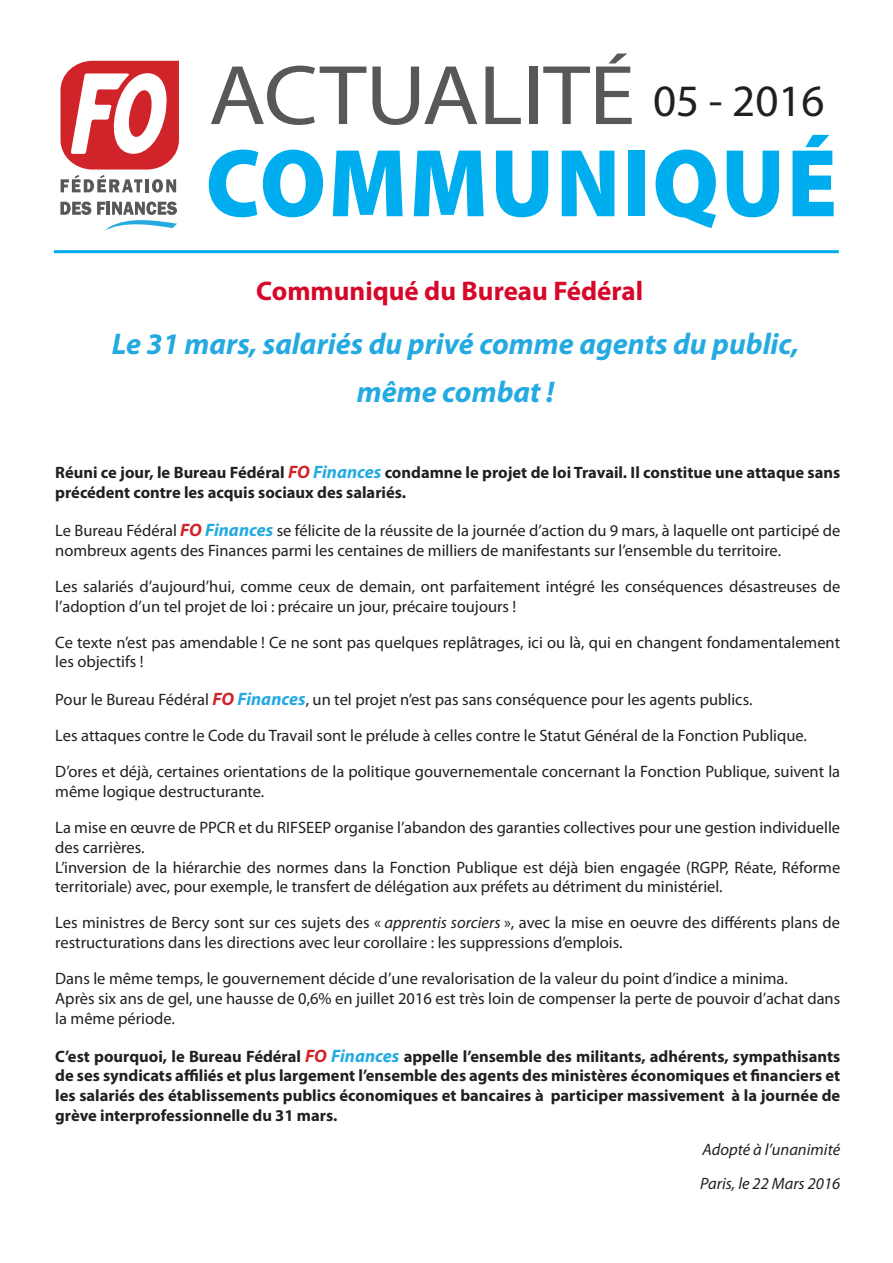
<style>
.page{position:relative;width:893px;height:1263px;background:#fff}
.page>*{position:absolute;margin:0;border:0;box-sizing:border-box;transform-origin:0 0}
.t1{font:45px "Myriad Pro";color:#231f20}
.t2{font:italic 700 30px "Myriad Pro";color:#24aae1}
.t3{font:700 27px "Myriad Pro";color:#d7072a}
.Sans_interligne{font:16.5px/19.8px "Myriad Pro";color:#231f20}
.Sans_interligne-2{font:700 16.5px/19.8px "Myriad Pro";color:#231f20}
.Sans_interligne-3{font:italic 16.5px "Myriad Pro";color:#231f20}
.s1{font-style:italic;font-size:18px;color:#d1232a}
.s2{font-style:italic;font-size:18px;color:#24aae1}
.s3{font-weight:700;font-style:italic;font-size:18px;color:#d1232a}
.s4{font-weight:700;font-style:italic;font-size:18px;color:#24aae1}
.s5{font-style:italic}
</style>
<div class="page">
<svg style="left:211px;top:66px;width:155px;height:59px"></svg>
<svg style="left:372px;top:67px;width:105px;height:58px"></svg>
<svg style="left:485px;top:67px;width:36px;height:57px"></svg>
<div style="left:529px;top:67px;width:8px;height:57px;background:#57585a"></div>
<svg style="left:543px;top:67px;width:47px;height:57px"></svg>
<svg style="left:596px;top:54px;width:36px;height:70px"></svg>
<svg style="left:209px;top:150px;width:114px;height:67px"></svg>
<svg style="left:333px;top:151px;width:70px;height:65px"></svg>
<svg style="left:414px;top:151px;width:70px;height:65px"></svg>
<svg style="left:496px;top:151px;width:52px;height:66px"></svg>
<svg style="left:562px;top:151px;width:52px;height:65px"></svg>
<div style="left:628px;top:151px;width:17px;height:65px;background:#00aeef"></div>
<svg style="left:656px;top:150px;width:60px;height:78px"></svg>
<svg style="left:727px;top:151px;width:52px;height:66px"></svg>
<svg style="left:792px;top:135px;width:42px;height:81px"></svg>
<hr style="left:54px;top:250px;width:785px;height:3px;background:#00aeef">
<svg style="left:60px;top:61px;width:119px;height:132px"></svg>
<svg style="left:60px;top:201px;width:31px;height:14px"></svg>
<svg style="left:97px;top:201px;width:80px;height:30px"></svg>
<p class="t1" style="left:653px;top:73px;width:173px">05 - 2016</p>
<p class="t3" style="left:256px;top:274px;width:388px">Communiqué du Bureau Fédéral</p>
<p class="t2" style="left:112px;top:324px;width:689px">Le 31 mars, salariés du privé comme agents du public,</p>
<p class="t2" style="left:357px;top:372px;width:199px">même combat !</p>
<p class="Sans_interligne-2" style="left:55px;top:462px;width:786px">Réuni ce jour, le Bureau Fédéral <span class="s1">FO</span> <span class="s2">Finances</span> condamne le projet de loi Travail. Il constitue une attaque sans précédent contre les acquis sociaux des salariés.</p>
<p class="Sans_interligne" style="left:55px;top:520px;width:786px">Le Bureau Fédéral <span class="s3">FO</span> <span class="s4">Finances</span> se félicite de la réussite de la journée d’action du 9 mars, à laquelle ont participé de nombreux agents des Finances parmi les centaines de milliers de manifestants sur l’ensemble du territoire.</p>
<p class="Sans_interligne" style="left:55px;top:576px;width:786px">Les salariés d’aujourd’hui, comme ceux de demain, ont parfaitement intégré les conséquences désastreuses de l’adoption d’un tel projet de loi : précaire un jour, précaire toujours !</p>
<p class="Sans_interligne" style="left:55px;top:632px;width:786px">Ce texte n’est pas amendable ! Ce ne sont pas quelques replâtrages, ici ou là, qui en changent fondamentalement les objectifs !</p>
<p class="Sans_interligne" style="left:55px;top:689px;width:699px">Pour le Bureau Fédéral <span class="s3">FO</span> <span class="s4">Finances</span>, un tel projet n’est pas sans conséquence pour les agents publics.</p>
<p class="Sans_interligne" style="left:55px;top:725px;width:753px">Les attaques contre le Code du Travail sont le prélude à celles contre le Statut Général de la Fonction Publique.</p>
<p class="Sans_interligne" style="left:55px;top:761px;width:786px">D’ores et déjà, certaines orientations de la politique gouvernementale concernant la Fonction Publique, suivent la même logique destructurante.</p>
<p class="Sans_interligne" style="left:55px;top:817px;width:786px">La mise en œuvre de PPCR et du RIFSEEP organise l’abandon des garanties collectives pour une gestion individuelle des carrières.</p>
<p class="Sans_interligne" style="left:55px;top:857px;width:787px">L’inversion de la hiérarchie des normes dans la Fonction Publique est déjà bien engagée (RGPP, Réate, Réforme territoriale) avec, pour exemple, le transfert de délégation aux préfets au détriment du ministériel.</p>
<p class="Sans_interligne" style="left:55px;top:913px;width:786px">Les ministres de Bercy sont sur ces sujets des « <span class="s5">apprentis sorciers</span> », avec la mise en oeuvre des différents plans de restructurations dans les directions avec leur corollaire : les suppressions d’emplois.</p>
<p class="Sans_interligne" style="left:55px;top:968px;width:734px">Dans le même temps, le gouvernement décide d’une revalorisation de la valeur du point d’indice a minima.</p>
<p class="Sans_interligne" style="left:55px;top:988px;width:786px">Après six ans de gel, une hausse de 0,6% en juillet 2016 est très loin de compenser la perte de pouvoir d’achat dans la même période.</p>
<p class="Sans_interligne-2" style="left:55px;top:1046px;width:786px;text-align:justify">C’est pourquoi, le Bureau Fédéral <span class="s1">FO</span> <span class="s2">Finances</span> appelle l’ensemble des militants, adhérents, sympathisants de ses syndicats affiliés et plus largement l’ensemble des agents des ministères économiques et financiers et les salariés des établissements publics économiques et bancaires à participer massivement à la journée de grève interprofessionnelle du 31 mars.</p>
<p class="Sans_interligne-3" style="left:702px;top:1139px;width:139px">Adopté à l’unanimité</p>
<p class="Sans_interligne-3" style="left:700px;top:1174px;width:141px">Paris, le 22 Mars 2016</p>
</div>
